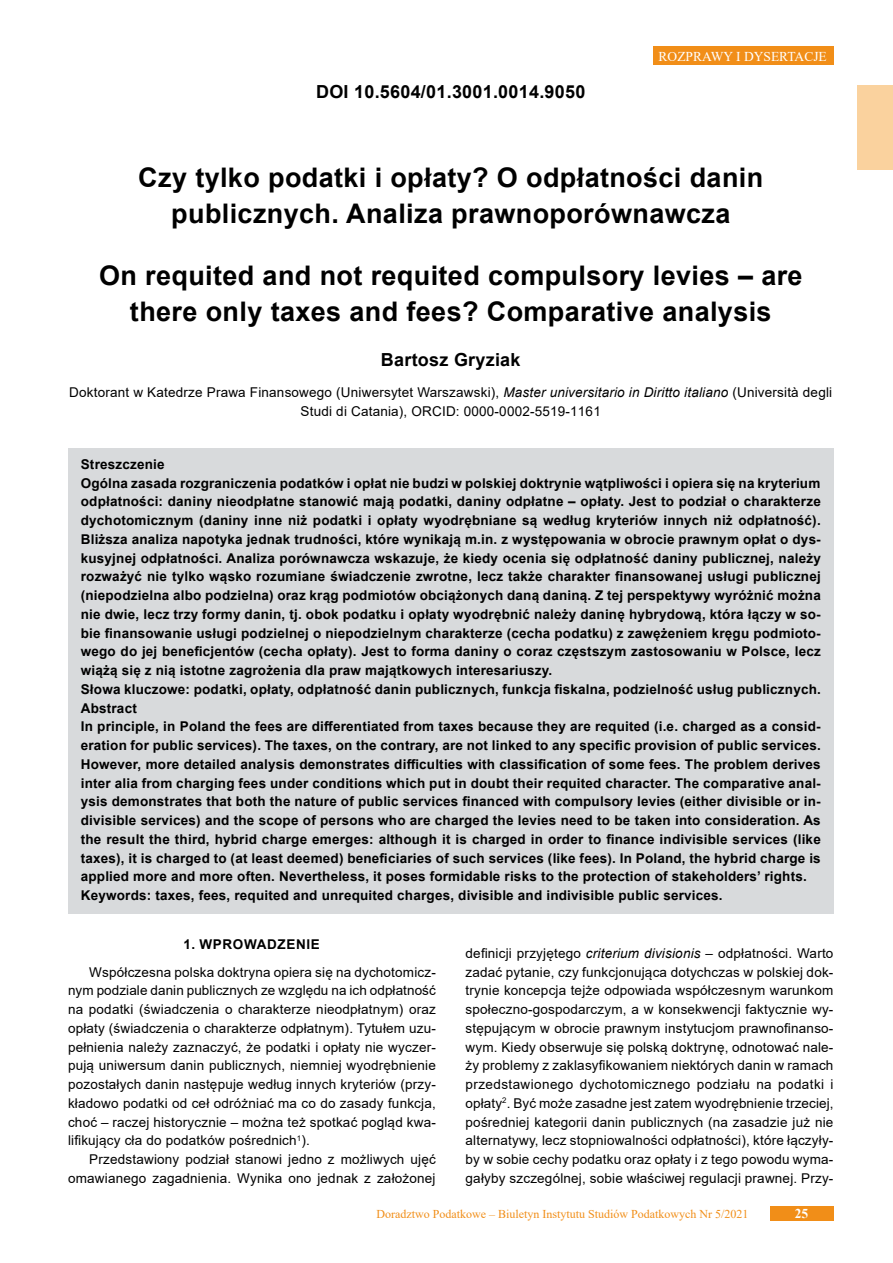
<style>
.page{position:relative;width:893px;height:1263px;background:#fff}
.page>*{position:absolute;margin:0;border:0;box-sizing:border-box;transform-origin:0 0}
.tytul{font:700 27px/36px "Arial";letter-spacing:.015em;color:#000;text-align:center}
.doi{font:700 18px "Arial";letter-spacing:.015em;color:#000}
.autor1{font:700 18px "Arial";letter-spacing:.015em;color:#000}
.lead{font:700 13.5px/18.8px "Arial";letter-spacing:.015em;color:#000;text-align:justify}
.tekst{font:13.5px/18.8px "Arial";letter-spacing:.015em;color:#000;text-align:justify}
.inf_o_autorze{font:13.5px/18.8px "Arial";letter-spacing:.015em;color:#000;text-align:center}
.t1{font:13.5px "Times New Roman";color:#fff}
.Srodtytul{font:700 13.5px "Arial";letter-spacing:.05em;color:#000}
.t2{font:700 13.5px "Times New Roman";color:#fff}
.t3{font:12px "Times New Roman";color:#f18e18}
.s1{font-style:italic}
</style>
<div class="page">
<div style="left:770px;top:1205px;width:63px;height:15px;background:#f18e18"></div>
<div style="left:653px;top:46px;width:180px;height:19px;background:#f18e18"></div>
<div style="left:857px;top:85px;width:36px;height:85px;background:#fad29e"></div>
<div style="left:68px;top:448px;width:765px;height:34px;background:#d8dadc"></div>
<div style="left:68px;top:467px;width:765px;height:222px;background:#d8dadc"></div>
<div style="left:68px;top:673px;width:765px;height:34px;background:#d8dadc"></div>
<div style="left:68px;top:692px;width:765px;height:34px;background:#d8dadc"></div>
<div style="left:68px;top:711px;width:765px;height:184px;background:#d8dadc"></div>
<div style="left:68px;top:880px;width:765px;height:34px;background:#d8dadc"></div>
<p class="doi" style="left:316px;top:79px;width:271px">DOI 10.5604/01.3001.0014.9050</p>
<p class="t1" style="left:659px;top:47px;width:170px">ROZPRAWY I DYSERTACJE</p>
<p class="tytul" style="left:138px;top:160px;width:626px">Czy tylko podatki i opłaty? O odpłatności danin publicznych. Analiza prawnoporównawcza</p>
<p class="tytul" style="left:99px;top:258px;width:705px">On requited and not requited compulsory levies – are there only taxes and fees? Comparative analysis</p>
<p class="autor1" style="left:381px;top:347px;width:141px">Bartosz Gryziak</p>
<p class="inf_o_autorze" style="left:69px;top:383px;width:764px">Doktorant w Katedrze Prawa Finansowego (Uniwersytet Warszawski), <span class="s1">Master universitario in Diritto italiano</span> (Università degli<br>Studi di Catania), ORCID: 0000-0002-5519-1161</p>
<p class="lead" style="left:81px;top:455px;width:85px">Streszczenie</p>
<p class="lead" style="left:81px;top:474px;width:742px">Ogólna zasada rozgraniczenia podatków i opłat nie budzi w polskiej doktrynie wątpliwości i opiera się na kryterium odpłatności: daniny nieodpłatne stanowić mają podatki, daniny odpłatne – opłaty. Jest to podział o charakterze dychotomicznym (daniny inne niż podatki i opłaty wyodrębniane są według kryteriów innych niż odpłatność).<br>Bliższa analiza napotyka jednak trudności, które wynikają m.in. z występowania w obrocie prawnym opłat o dys&shy;kusyjnej odpłatności. Analiza porównawcza wskazuje, że kiedy ocenia się odpłatność daniny publicznej, należy rozważyć nie tylko wąsko rozumiane świadczenie zwrotne, lecz także charakter finansowanej usługi publicznej (niepodzielna albo podzielna) oraz krąg podmiotów obciążonych daną daniną. Z tej perspektywy wyróżnić można nie dwie, lecz trzy formy danin, tj. obok podatku i opłaty wyodrębnić należy daninę hybrydową, która łączy w so&shy;bie finansowanie usługi podzielnej o niepodzielnym charakterze (cecha podatku) z zawężeniem kręgu podmioto&shy;wego do jej beneficjentów (cecha opłaty). Jest to forma daniny o coraz częstszym zastosowaniu w Polsce, lecz wiążą się z nią istotne zagrożenia dla praw majątkowych interesariuszy.</p>
<p class="lead" style="left:81px;top:680px;width:742px">Słowa kluczowe: podatki, opłaty, odpłatność danin publicznych, funkcja fiskalna, podzielność usług publicznych.</p>
<p class="lead" style="left:81px;top:699px;width:58px">Abstract</p>
<p class="lead" style="left:81px;top:717px;width:741px">In principle, in Poland the fees are differentiated from taxes because they are requited (i.e. charged as a consid&shy;eration for public services). The taxes, on the contrary, are not linked to any specific provision of public services.<br>However, more detailed analysis demonstrates difficulties with classification of some fees. The problem derives inter alia from charging fees under conditions which put in doubt their requited character. The comparative anal&shy;ysis demonstrates that both the nature of public services financed with compulsory levies (either divisible or in&shy;divisible services) and the scope of persons who are charged the levies need to be taken into consideration. As the result the third, hybrid charge emerges: although it is charged in order to finance indivisible services (like taxes), it is charged to (at least deemed) beneficiaries of such services (like fees). In Poland, the hybrid charge is applied more and more often. Nevertheless, it poses formidable risks to the protection of stakeholders’ rights.</p>
<p class="lead" style="left:81px;top:886px;width:643px">Keywords: taxes, fees, requited and unrequited charges, divisible and indivisible public services.</p>
<p class="Srodtytul" style="left:184px;top:934px;width:138px">1. WPROWADZENIE</p>
<p class="tekst" style="left:68px;top:962px;width:369px;text-indent:21px">Współczesna polska doktryna opiera się na dychotomicz&shy;nym podziale danin publicznych ze względu na ich odpłatność na podatki (świadczenia o charakterze nieodpłatnym) oraz opłaty (świadczenia o charakterze odpłatnym). Tytułem uzu&shy;pełnienia należy zaznaczyć, że podatki i opłaty nie wyczer&shy;pują uniwersum danin publicznych, niemniej wyodrębnienie pozostałych danin następuje według innych kryteriów (przy&shy;kładowo podatki od ceł odróżniać ma co do zasady funkcja, choć – raczej historycznie – można też spotkać pogląd kwa&shy;lifikujący cła do podatków pośrednich<sup>1</sup>).</p>
<p class="tekst" style="left:68px;top:1150px;width:369px;text-align:right">Przedstawiony podział stanowi jedno z możliwych ujęć omawianego zagadnienia. Wynika ono jednak z założonej</p>
<p class="tekst" style="left:466px;top:944px;width:369px">definicji przyjętego <span class="s1">criterium divisionis</span> – odpłatności. Warto zadać pytanie, czy funkcjonująca dotychczas w polskiej dok&shy;trynie koncepcja tejże odpowiada współczesnym warunkom społeczno-gospodarczym, a w konsekwencji faktycznie wy&shy;stępującym w obrocie prawnym instytucjom prawnofinanso&shy;wym. Kiedy obserwuje się polską doktrynę, odnotować nale&shy;ży problemy z zaklasyfikowaniem niektórych danin w ramach przedstawionego dychotomicznego podziału na podatki i opłaty<sup>2</sup>. Być może zasadne jest zatem wyodrębnienie trzeciej, pośredniej kategorii danin publicznych (na zasadzie już nie alternatywy, lecz stopniowalności odpłatności), które łączyły&shy;by w sobie cechy podatku oraz opłaty i z tego powodu wyma&shy;gałyby szczególnej, sobie właściwej regulacji prawnej. Przy-</p>
<p class="t3" style="left:376px;top:1205px;width:373px">Doradztwo Podatkowe – Biuletyn Instytutu Studiów Podatkowych Nr 5/2021</p>
<p class="t2" style="left:795px;top:1204px;width:15px">25</p>
</div>
